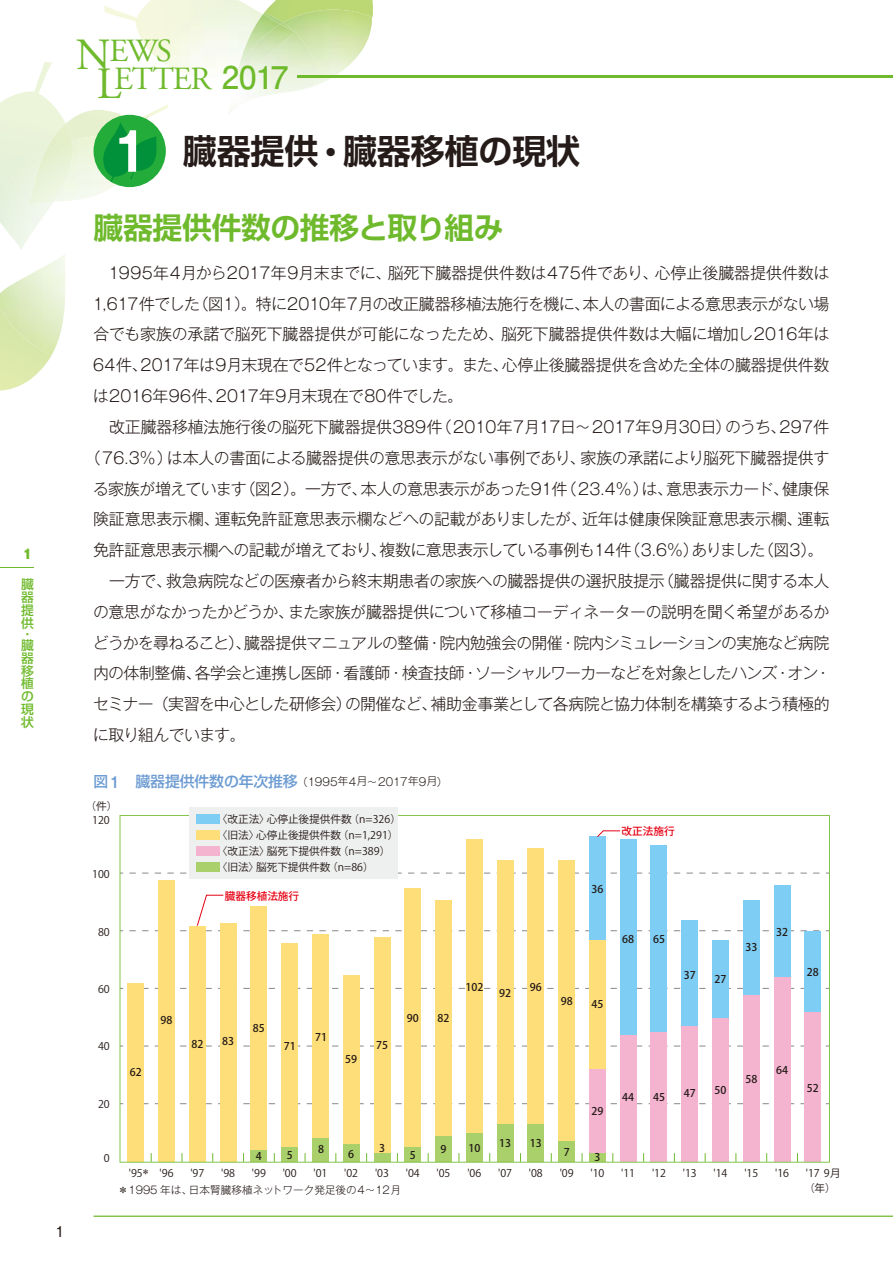
<style>
.page{position:relative;width:893px;height:1263px;background:#fff}
.page>*{position:absolute;margin:0;border:0;box-sizing:border-box;transform-origin:0 0}
.t1{font:34.05px "Shin Go Pro De Bold 90 msp RKSJ H";letter-spacing:-.005em;color:#251b18}
.t2{font:32.25px "Adobe Garamond Pro";letter-spacing:-.045em;color:#6fba2c}
.t3{font:29.7px "Shin Go Pro De Bold 90 msp RKSJ H";letter-spacing:-.015em;color:#6fba2c}
.t4{font:15.9px "Gothic MB101 Pro Light 90 msp RKSJ H";letter-spacing:-.025em;color:#231916}
.t5{font:15.9px "Gothic MB101 Pro Light 90 msp RKSJ H";color:#231916}
.t6{font:15.9px "Gothic MB101 Pro Light 90 msp RKSJ H";letter-spacing:-.045em;color:#231916}
.t7{font:15.9px "Gothic MB101 Pro Light 90 msp RKSJ H";letter-spacing:-.05em;color:#231916}
.t8{font:15.9px "Gothic MB101 Pro Light 90 msp RKSJ H";letter-spacing:-.005em;color:#231916}
.t9{font:15.9px "Gothic MB101 Pro Light 90 msp RKSJ H";letter-spacing:.015em;color:#231916}
.t10{font:15.9px "Gothic MB101 Pro Light 90 msp RKSJ H";letter-spacing:-.055em;color:#231916}
.t11{font:14.85px "Shin Go Pro Medium 90 msp RKSJ V";letter-spacing:-.01em;color:#6c9bd2}
.t12{font:13.8px "Gothic MB101 Pro Regular 90 msp RKSJ H";color:#231916}
.t13{font:12.75px/12.8px "Shin Go Pro Medium 90 msp RKSJ V";color:#6fba2c;text-align:justify}
.t14{font:12.75px "Gothic MB101 Pro Heavy 90 msp RKSJ V";color:#6fba2c;scale:4.3 1}
.t15{font:12.75px "Gothic MB101 Pro Heavy 90 msp RKSJ V";color:#6fba2c}
.t16{font:12.75px "Gothic MB101 Pro Medium 90 msp RKSJ H";color:#6fba2c}
.t17{font:10.65px/15.9px "Koz Go Pro Regular 90 msp RKSJ H";color:#231916}
.t18{font:10.65px "Koz Go Pro Medium 90 msp RKSJ H";color:#231916}
.t19{font:10.65px "Gothic MB101 Pro Light 90 msp RKSJ H";color:#231916}
.t20{font:10.65px "Koz Go Pro Medium 90 msp RKSJ H";color:#e60013}
.t21{font:8.55px "Gothic MB101 Pro Light 90 msp RKSJ H";color:#231916}
.s1{font-size:44.55px}
.s2{font-family:"Futo Go B101 Pro Bold 90 msp RKSJ H";font-size:31.2px}
.s3{font-family:"Gothic MB101 Pro De Bold 90 msp RKSJ H";font-size:52.65px;color:#fff}
.s4{font-family:"Gothic MB101 Pro Medium 90 msp RKSJ H"}
.s5{font-family:"Gothic MB101 Pro Light 90 msp RKSJ H";font-size:10.65px;color:#231916}
.s6{font-family:"Gothic MB101 Pro Light 90 msp RKSJ H";font-size:10.95px;color:#231916}
.s7{font-family:"Shin Go Pro Light 90 msp RKSJ H";font-size:10.65px;color:#231916}
</style>
<div class="page">
<svg style="left:0;top:365px;width:45px;height:26px"></svg>
<img style="left:0;top:355px;width:52px;height:10px">
<img style="left:0;top:212px;width:46px;height:38px">
<img style="left:0;top:254px;width:65px;height:101px">
<svg style="left:264px;top:0;width:109px;height:17px"></svg>
<img style="left:256px;top:14px;width:24px;height:3px">
<img style="left:256px;top:17px;width:178px;height:61px">
<img style="left:283px;top:10px;width:89px;height:73px">
<img style="left:256px;top:23px;width:64px;height:74px">
<img style="left:256px;top:24px;width:39px;height:48px">
<hr style="left:94px;top:1215px;width:799px;height:2px;background:#6fba2c">
<hr style="left:298px;top:75px;width:595px;height:2px;background:#6fba2c">
<svg style="left:0;top:0;width:256px;height:212px"></svg>
<svg style="left:120px;top:815px;width:710px;height:347px"></svg>
<svg style="left:596px;top:830px;width:25px;height:8px"></svg>
<svg style="left:129px;top:894px;width:700px;height:37px"></svg>
<div style="left:190px;top:807px;width:208px;height:71px;background:#eeefef"></div>
<div style="left:197px;top:814px;width:23px;height:10px;background:#7dcdf4"></div>
<div style="left:197px;top:830px;width:23px;height:10px;background:#fede78"></div>
<div style="left:197px;top:846px;width:23px;height:10px;background:#f4b4d0"></div>
<div style="left:197px;top:862px;width:23px;height:10px;background:#a9d06a"></div>
<p class="t15" style="left:23px;top:549px;width:8px">1</p>
<p class="t13" style="left:21px;top:580px;width:14px">臓器提供</p>
<p class="t16" style="left:21px;top:629px;width:9px">・</p>
<p class="t13" style="left:21px;top:640px;width:14px">臓器移植の現状</p>
<p class="t14" style="left:-21px;top:563px;width:14px">─</p>
<h2 class="t2" style="left:76px;top:31px;width:97px"><span class="s1">N</span>EWS</h2>
<h2 class="t2" style="left:97px;top:59px;width:193px"><span class="s1">L</span>ETTER <span class="s2">2017</span></h2>
<h1 class="t1" style="left:110px;top:138px;width:471px"><span class="s3">1</span> 臓器提供・臓器移植の現状</h1>
<p class="t12" style="left:55px;top:1226px;width:11px">1</p>
<h3 class="t3" style="left:93px;top:216px;width:412px">臓器提供件数の推移と取り組み</h3>
<p class="t5" style="left:94px;top:267px;width:737px">　1995年4月から2017年9月末までに、脳死下臓器提供件数は475件であり、心停止後臓器提供件数は</p>
<p class="t4" style="left:93px;top:298px;width:738px">1,617件でした（図1）。特に2010年7月の改正臓器移植法施行を機に、本人の書面による意思表示がない場</p>
<p class="t8" style="left:93px;top:328px;width:737px">合でも家族の承諾で脳死下臓器提供が可能になったため、脳死下臓器提供件数は大幅に増加し2016年は</p>
<p class="t4" style="left:93px;top:359px;width:738px">64件、2017年は9月末現在で52件となっています。また、心停止後臓器提供を含めた全体の臓器提供件数</p>
<p class="t9" style="left:93px;top:390px;width:372px">は2016年96件、2017年9月末現在で80件でした。</p>
<p class="t4" style="left:94px;top:421px;width:737px">　改正臓器移植法施行後の脳死下臓器提供389件（2010年7月17日～2017年9月30日）のうち、297件</p>
<p class="t4" style="left:85px;top:452px;width:746px">（76.3%）は本人の書面による臓器提供の意思表示がない事例であり、家族の承諾により脳死下臓器提供す</p>
<p class="t4" style="left:93px;top:483px;width:738px">る家族が増えています（図2）。一方で、本人の意思表示があった91件（23.4%）は、意思表示カード、健康保</p>
<p class="t4" style="left:93px;top:513px;width:738px">険証意思表示欄、運転免許証意思表示欄などへの記載がありましたが、近年は健康保険証意思表示欄、運転</p>
<p class="t4" style="left:93px;top:544px;width:731px">免許証意思表示欄への記載が増えており、複数に意思表示している事例も14件（3.6%）ありました（図3）。</p>
<p class="t4" style="left:94px;top:575px;width:737px">　一方で、救急病院などの医療者から終末期患者の家族への臓器提供の選択肢提示（臓器提供に関する本人</p>
<p class="t4" style="left:93px;top:606px;width:738px">の意思がなかったかどうか、また家族が臓器提供について移植コーディネーターの説明を聞く希望があるか</p>
<p class="t6" style="left:93px;top:637px;width:738px">どうかを尋ねること）、臓器提供マニュアルの整備・院内勉強会の開催・院内シミュレーションの実施など病院</p>
<p class="t7" style="left:93px;top:667px;width:740px">内の体制整備、各学会と連携し医師・看護師・検査技師・ソーシャルワーカーなどを対象としたハンズ・オン・</p>
<p class="t4" style="left:93px;top:698px;width:738px">セミナー（実習を中心とした研修会）の開催など、補助金事業として各病院と協力体制を構築するよう積極的</p>
<p class="t10" style="left:93px;top:729px;width:154px">に取り組んでいます。</p>
<p class="t11" style="left:93px;top:776px;width:356px">図<span class="s4">１</span>　臓器提供件数の年次推移<span class="s5">（</span><span class="s6">1995</span><span class="s7">年</span><span class="s6">4</span><span class="s7">月</span><span class="s5">～</span><span class="s6">2017</span><span class="s7">年</span><span class="s6">9</span><span class="s7">月</span><span class="s5">）</span></p>
<p class="t17" style="left:86px;top:800px;width:33px">（件）</p>
<p class="t17" style="left:92px;top:813px;width:19px">120</p>
<p class="t17" style="left:92px;top:867px;width:19px">100</p>
<p class="t17" style="left:217px;top:813px;width:186px">〈改正法〉心停止後提供件数（n=326）〈旧法〉心停止後提供件数（n=1,291）〈改正法〉脳死下提供件数（n=389）〈旧法〉脳死下提供件数（n=86）</p>
<p class="t20" style="left:225px;top:892px;width:76px">臓器移植法施行</p>
<p class="t20" style="left:622px;top:827px;width:55px">改正法施行</p>
<p class="t18" style="left:591px;top:885px;width:13px">36</p>
<p class="t17" style="left:98px;top:925px;width:13px">80</p>
<p class="t18" style="left:622px;top:935px;width:13px">68</p>
<p class="t18" style="left:653px;top:935px;width:13px">65</p>
<p class="t18" style="left:745px;top:943px;width:13px">33</p>
<p class="t18" style="left:776px;top:927px;width:13px">32</p>
<p class="t17" style="left:98px;top:982px;width:13px">60</p>
<p class="t18" style="left:465px;top:983px;width:19px">102</p>
<p class="t18" style="left:499px;top:988px;width:13px">92</p>
<p class="t18" style="left:530px;top:983px;width:13px">96</p>
<p class="t18" style="left:561px;top:997px;width:13px">98</p>
<p class="t18" style="left:591px;top:1000px;width:13px">45</p>
<p class="t18" style="left:684px;top:971px;width:13px">37</p>
<p class="t18" style="left:715px;top:975px;width:13px">27</p>
<p class="t18" style="left:807px;top:968px;width:13px">28</p>
<p class="t17" style="left:98px;top:1039px;width:13px">40</p>
<p class="t18" style="left:161px;top:1016px;width:13px">98</p>
<p class="t18" style="left:191px;top:1040px;width:13px">82</p>
<p class="t18" style="left:222px;top:1037px;width:13px">83</p>
<p class="t18" style="left:253px;top:1024px;width:13px">85</p>
<p class="t18" style="left:284px;top:1042px;width:13px">71</p>
<p class="t18" style="left:315px;top:1032px;width:13px">71</p>
<p class="t18" style="left:376px;top:1041px;width:13px">75</p>
<p class="t18" style="left:407px;top:1014px;width:13px">90</p>
<p class="t18" style="left:438px;top:1014px;width:13px">82</p>
<p class="t18" style="left:345px;top:1055px;width:13px">59</p>
<p class="t17" style="left:98px;top:1097px;width:13px">20</p>
<p class="t18" style="left:130px;top:1068px;width:13px">62</p>
<p class="t18" style="left:591px;top:1107px;width:13px">29</p>
<p class="t18" style="left:622px;top:1093px;width:13px">44</p>
<p class="t18" style="left:653px;top:1093px;width:13px">45</p>
<p class="t18" style="left:684px;top:1089px;width:13px">47</p>
<p class="t18" style="left:715px;top:1086px;width:13px">50</p>
<p class="t18" style="left:745px;top:1075px;width:13px">58</p>
<p class="t18" style="left:776px;top:1066px;width:13px">64</p>
<p class="t18" style="left:807px;top:1084px;width:13px">52</p>
<p class="t17" style="left:104px;top:1151px;width:7px">0</p>
<p class="t18" style="left:256px;top:1152px;width:7px">4</p>
<p class="t18" style="left:287px;top:1151px;width:7px">5</p>
<p class="t18" style="left:318px;top:1145px;width:7px">8</p>
<p class="t18" style="left:348px;top:1149px;width:7px">6</p>
<p class="t18" style="left:379px;top:1144px;width:7px">3</p>
<p class="t18" style="left:410px;top:1151px;width:7px">5</p>
<p class="t18" style="left:441px;top:1145px;width:7px">9</p>
<p class="t18" style="left:468px;top:1144px;width:13px">10</p>
<p class="t18" style="left:499px;top:1139px;width:13px">13</p>
<p class="t18" style="left:530px;top:1139px;width:13px">13</p>
<p class="t18" style="left:564px;top:1148px;width:7px">7</p>
<p class="t18" style="left:594px;top:1153px;width:7px">3</p>
<p class="t17" style="left:129px;top:1167px;width:15px">'95</p>
<p class="t17" style="left:160px;top:1167px;width:15px">'96</p>
<p class="t17" style="left:190px;top:1167px;width:15px">'97</p>
<p class="t17" style="left:221px;top:1167px;width:15px">'98</p>
<p class="t17" style="left:252px;top:1167px;width:15px">'99</p>
<p class="t17" style="left:283px;top:1167px;width:15px">'00</p>
<p class="t17" style="left:313px;top:1167px;width:15px">'01</p>
<p class="t17" style="left:344px;top:1167px;width:15px">'02</p>
<p class="t17" style="left:375px;top:1167px;width:15px">'03</p>
<p class="t17" style="left:406px;top:1167px;width:15px">'04</p>
<p class="t17" style="left:437px;top:1167px;width:15px">'05</p>
<p class="t17" style="left:467px;top:1167px;width:15px">'06</p>
<p class="t17" style="left:498px;top:1167px;width:15px">'07</p>
<p class="t17" style="left:529px;top:1167px;width:15px">'08</p>
<p class="t17" style="left:560px;top:1167px;width:15px">'09</p>
<p class="t17" style="left:590px;top:1167px;width:15px">'10</p>
<p class="t17" style="left:621px;top:1167px;width:15px">'11</p>
<p class="t17" style="left:652px;top:1167px;width:15px">'12</p>
<p class="t17" style="left:683px;top:1167px;width:15px">'13</p>
<p class="t17" style="left:714px;top:1167px;width:15px">'14</p>
<p class="t17" style="left:744px;top:1167px;width:15px">'15</p>
<p class="t17" style="left:775px;top:1167px;width:15px">'16</p>
<p class="t17" style="left:804px;top:1167px;width:38px;line-height:14.2px">'17 9月（年）</p>
<p class="t21" style="left:142px;top:1168px;width:10px">＊</p>
<p class="t19" style="left:118px;top:1186px;width:285px">＊1995 年は、日本腎臓移植ネットワーク発足後の4～12月</p>
</div>
